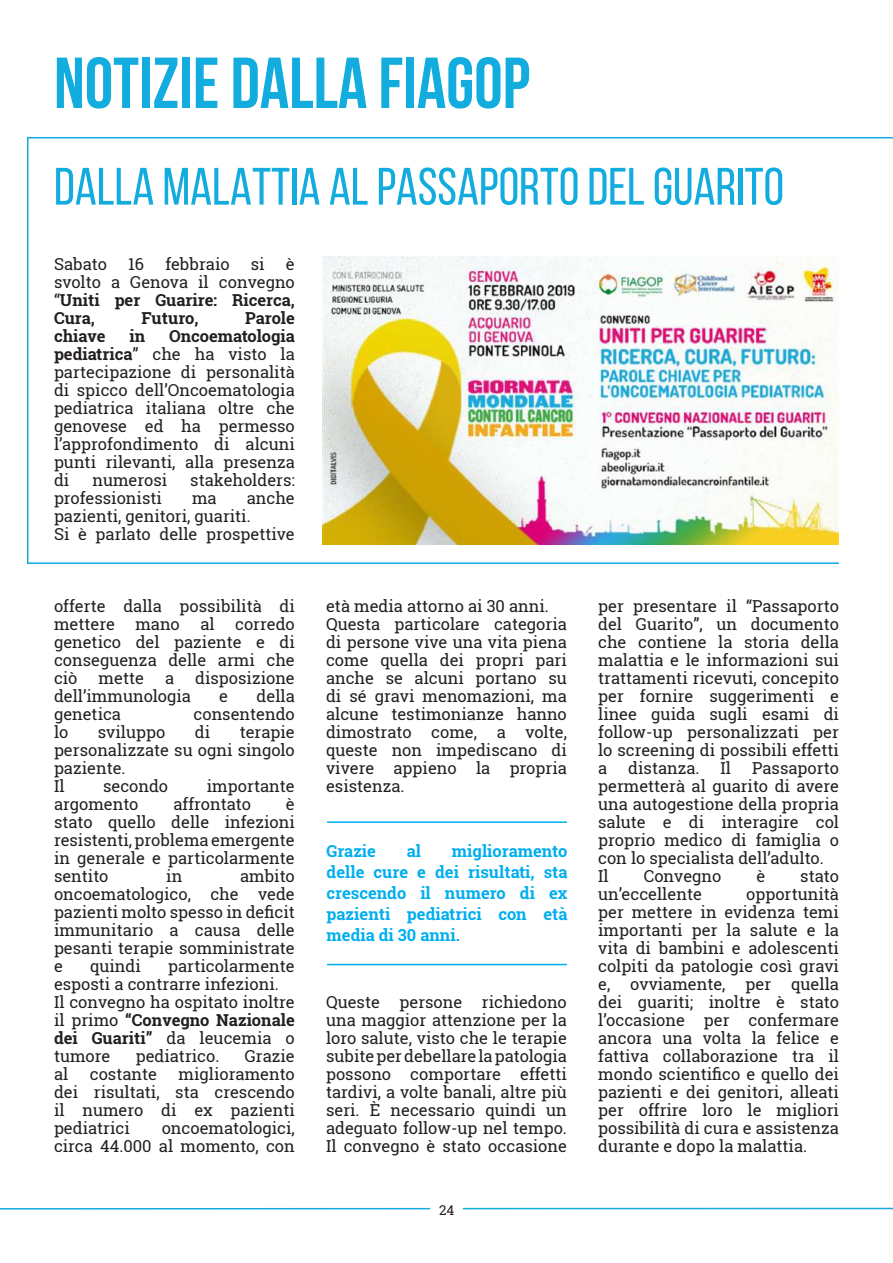
<style>
.page{position:relative;width:893px;height:1263px;background:#fff}
.page>*{position:absolute;margin:0;border:0;box-sizing:border-box;transform-origin:0 0}
.t1{font:700 72px "Bebas Neue";color:#12acde}
.t2{font:52.5px "Bebas Neue";color:#12acde}
.t3{font:16.5px/18px "Roboto Slab";color:#231f20;text-align:justify}
.t4{font:700 16.5px/21px "Roboto Slab";color:#00aeef;text-align:justify}
.t5{font:700 16.5px/18px "Roboto Slab";color:#231f20;text-align:justify}
.t6{font:13.5px "Roboto Slab";color:#231f20}
.s1{font-weight:400}
.s2{font-weight:700}
</style>
<div class="page">
<hr style="left:27px;top:562px;width:812px;height:2px;background:#12acde">
<hr style="left:27px;top:137px;width:2px;height:427px;background:#12acde">
<hr style="left:27px;top:137px;width:866px;height:1px;background:#12acde">
<hr style="left:0;top:1208px;width:430px;height:1px;background:#12acde">
<hr style="left:463px;top:1208px;width:430px;height:1px;background:#12acde">
<hr style="left:327px;top:821px;width:240px;height:2px;background:#00aeef">
<hr style="left:327px;top:964px;width:240px;height:1px;background:#00aeef">
<img style="left:323px;top:257px;width:516px;height:287px">
<h1 class="t1" style="left:54px;top:44px;width:477px">NOTIZIE DALLA FIAGOP</h1>
<h2 class="t2" style="left:54px;top:158px;width:731px">DALLA MALATTIA AL PASSAPORTO DEL GUARITO</h2>
<p class="t3" style="left:54px;top:255px;width:54px">Sabato</p>
<p class="t3" style="left:128px;top:255px;width:18px">16</p>
<p class="t3" style="left:165px;top:255px;width:66px">febbraio</p>
<p class="t3" style="left:251px;top:255px;width:15px">si</p>
<p class="t5" style="left:54px;top:255px;width:242px;text-indent:232px"><span class="s1">è svolto a Genova il convegno “</span>Uniti per Guarire: Ricerca, Cura,</p>
<p class="t5" style="left:142px;top:309px;width:58px">Futuro,</p>
<p class="t5" style="left:245px;top:309px;width:51px">Parole</p>
<p class="t3" style="left:54px;top:327px;width:242px;text-indent:115px"><span class="s2">Oncoematologia pediatrica</span>” che ha visto la partecipazione di personalità di spicco dell’Oncoematologia pediatrica italiana oltre che genovese ed ha permesso l’approfondimento di alcuni punti rilevanti, alla presenza di</p>
<p class="t5" style="left:54px;top:327px;width:53px">chiave</p>
<p class="t5" style="left:129px;top:327px;width:17px">in</p>
<p class="t3" style="left:92px;top:471px;width:76px">numerosi</p>
<p class="t3" style="left:190px;top:471px;width:106px">stakeholders:</p>
<p class="t3" style="left:54px;top:489px;width:109px">professionisti</p>
<p class="t3" style="left:192px;top:489px;width:26px">ma</p>
<p class="t3" style="left:54px;top:489px;width:242px;text-align:left;text-indent:193px">anche pazienti, genitori, guariti.<br>Si è parlato delle prospettive</p>
<p class="t3" style="left:54px;top:597px;width:242px">offerte dalla possibilità di mettere mano al corredo genetico del paziente e di conseguenza delle armi che ciò</p>
<p class="t3" style="left:99px;top:669px;width:47px">mette</p>
<p class="t3" style="left:165px;top:669px;width:11px">a</p>
<p class="t3" style="left:195px;top:669px;width:101px">disposizione</p>
<p class="t3" style="left:54px;top:687px;width:138px">dell’immunologia</p>
<p class="t3" style="left:219px;top:687px;width:10px">e</p>
<p class="t3" style="left:257px;top:687px;width:40px">della</p>
<p class="t3" style="left:54px;top:705px;width:69px">genetica</p>
<p class="t3" style="left:194px;top:705px;width:103px">consentendo</p>
<p class="t3" style="left:54px;top:723px;width:16px">lo</p>
<p class="t3" style="left:98px;top:723px;width:69px">sviluppo</p>
<p class="t3" style="left:195px;top:723px;width:17px">di</p>
<p class="t3" style="left:54px;top:723px;width:242px;text-align:left;text-indent:186px">terapie personalizzate su ogni singolo paziente.<br>Il</p>
<p class="t3" style="left:103px;top:777px;width:67px">secondo</p>
<p class="t3" style="left:207px;top:777px;width:90px">importante</p>
<p class="t3" style="left:54px;top:795px;width:86px">argomento</p>
<p class="t3" style="left:173px;top:795px;width:79px">affrontato</p>
<p class="t3" style="left:54px;top:795px;width:242px;text-indent:232px">è stato quello delle infezioni resistenti, problema emergente in generale e particolarmente sentito</p>
<p class="t3" style="left:54px;top:867px;width:242px;text-indent:186px">ambito oncoematologico, che vede pazienti molto spesso in deficit immunitario a causa delle pesanti terapie somministrate e</p>
<p class="t3" style="left:166px;top:867px;width:18px">in</p>
<p class="t3" style="left:54px;top:957px;width:242px;text-align:left;text-indent:114px">particolarmente esposti a contrarre infezioni.<br>Il convegno ha ospitato inoltre il primo <span class="s2">“Convegno Nazionale dei Guariti”</span> da leucemia o tumore</p>
<p class="t3" style="left:90px;top:957px;width:52px">quindi</p>
<p class="t3" style="left:136px;top:1047px;width:85px">pediatrico.</p>
<p class="t3" style="left:245px;top:1047px;width:52px">Grazie</p>
<p class="t3" style="left:54px;top:1065px;width:242px;text-indent:125px">miglioramento dei risultati, sta crescendo il numero di ex pazienti pediatrici</p>
<p class="t3" style="left:54px;top:1065px;width:16px">al</p>
<p class="t3" style="left:90px;top:1065px;width:69px">costante</p>
<p class="t3" style="left:54px;top:1119px;width:242px;text-align:right">oncoematologici,<br>circa 44.000 al momento, con</p>
<p class="t3" style="left:326px;top:597px;width:242px;text-align:left">età media attorno ai 30 anni.<br>Questa particolare categoria di persone vive una vita piena come quella dei propri pari anche se alcuni portano su di sé gravi menomazioni, ma alcune testimonianze hanno dimostrato come, a volte, queste non impediscano di vivere appieno la propria esistenza.</p>
<p class="t4" style="left:327px;top:840px;width:242px;text-indent:125px">miglioramento delle cure e dei risultati, sta crescendo il numero di ex pazienti pediatrici con età media di 30 anni.</p>
<p class="t4" style="left:327px;top:840px;width:51px">Grazie</p>
<p class="t4" style="left:407px;top:840px;width:16px">al</p>
<p class="t3" style="left:326px;top:993px;width:242px">Queste persone richiedono una maggior attenzione per la loro salute, visto che le terapie subite per debellare la patologia possono comportare effetti tardivi, a volte banali, altre più seri. È necessario quindi un adeguato follow-up nel tempo.<br>Il convegno è stato occasione</p>
<p class="t6" style="left:439px;top:1201px;width:17px">24</p>
<p class="t3" style="left:598px;top:597px;width:242px">per presentare il “Passaporto del Guarito”, un documento che contiene la storia della malattia e le informazioni sui trattamenti ricevuti, concepito per fornire suggerimenti e linee guida sugli esami di follow-up personalizzati per lo screening di possibili effetti a</p>
<p class="t3" style="left:628px;top:759px;width:73px">distanza.</p>
<p class="t3" style="left:721px;top:759px;width:12px">Il</p>
<p class="t3" style="left:598px;top:759px;width:242px;text-align:left;text-indent:154px">Passaporto permetterà al guarito di avere una autogestione della propria salute e di interagire col proprio medico di famiglia o con lo specialista dell’adulto.<br>Il</p>
<p class="t3" style="left:644px;top:867px;width:79px">Convegno</p>
<p class="t3" style="left:756px;top:867px;width:10px">è</p>
<p class="t3" style="left:800px;top:867px;width:40px">stato</p>
<p class="t3" style="left:598px;top:885px;width:105px">un’eccellente</p>
<p class="t3" style="left:598px;top:885px;width:242px;text-indent:148px">opportunità per mettere in evidenza temi importanti per la salute e la vita di bambini e adolescenti colpiti da patologie così gravi e, ovviamente, per quella dei guariti; inoltre è stato l’occasione per confermare ancora una volta la felice e fattiva collaborazione tra il mondo scientifico e quello dei pazienti e dei genitori, alleati per offrire loro le migliori possibilità di cura e assistenza durante e dopo la malattia.</p>
</div>
